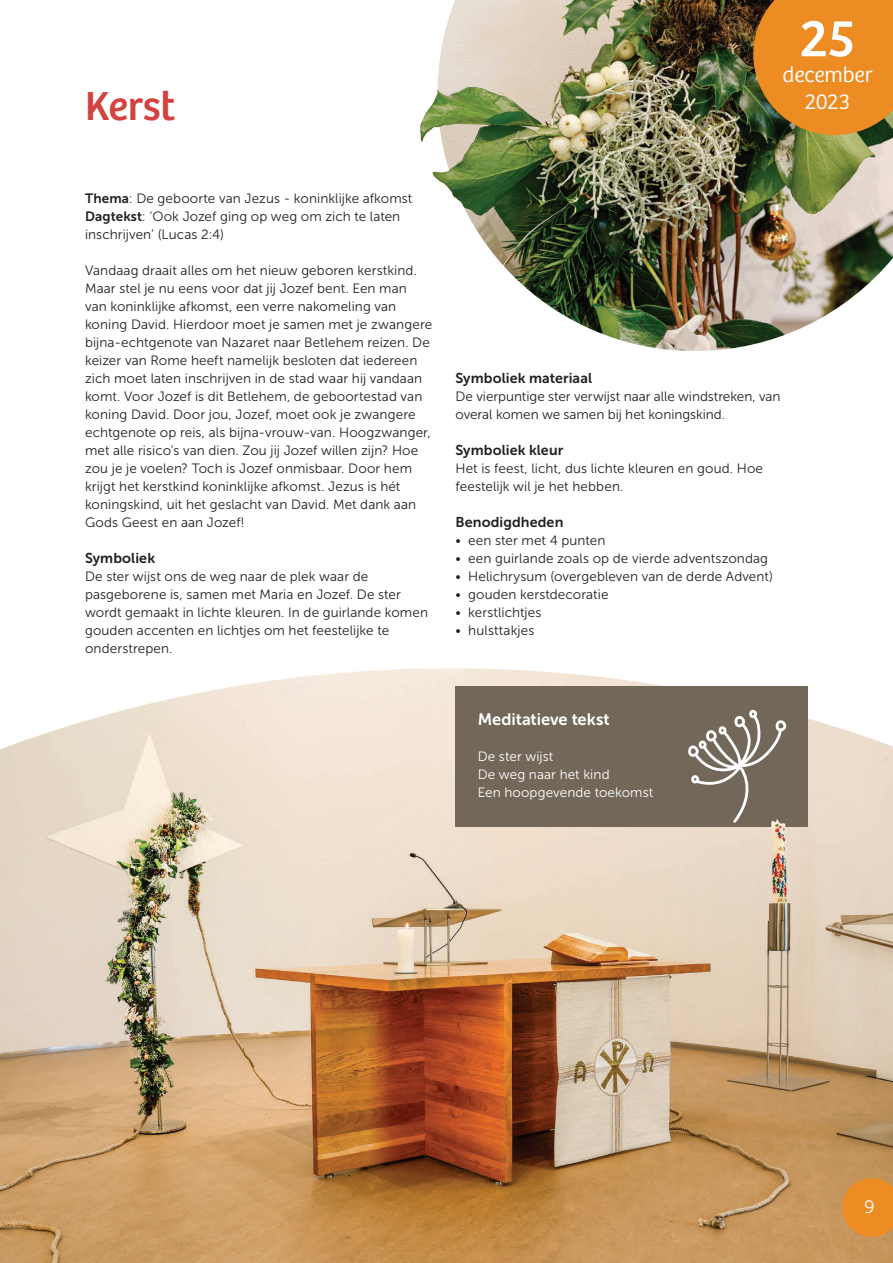
<style>
.page{position:relative;width:893px;height:1263px;background:#fff}
.page>*{position:absolute;margin:0;border:0;box-sizing:border-box;transform-origin:0 0}
.t1{font:54px "Bree";color:#fff}
.t2{font:42px "Bree";letter-spacing:-.005em;color:#d2433f}
.t3{font:300 22.35px/27px "Bree";letter-spacing:-.005em;color:#fff;text-align:center}
.t4{font:18px "Museo Sans 300";color:#fff}
.t5{font:16.5px "Museo Sans 700";color:#fff}
.t6{font:14.25px "Museo Sans 700";letter-spacing:.005em;color:#231f20}
.t7{font:13.5px/18px "Museo Sans 300";letter-spacing:.005em;color:#231f20}
.t8{font:13.5px/18px "Museo Sans 300";letter-spacing:.01em;color:#fff}
.s1{font-family:"Museo Sans 700"}
</style>
<div class="page">
<img style="left:0;top:668px;width:893px;height:595px">
<img style="left:438px;top:0;width:455px;height:351px">
<svg style="left:753px;top:0;width:140px;height:135px;background:#d48222"></svg>
<div style="left:455px;top:686px;width:353px;height:141px;background:#726759"></div>
<svg style="left:842px;top:1178px;width:51px;height:59px;background:#e48d2c"></svg>
<img style="left:420px;top:80px;width:75px;height:136px">
<img style="left:771px;top:823px;width:15px;height:11px">
<svg style="left:688px;top:709px;width:99px;height:114px"></svg>
<h2 class="t2" style="left:85px;top:82px;width:92px">Kerst</h2>
<h1 class="t1" style="left:800px;top:7px;width:57px">25</h1>
<h3 class="t3" style="left:783px;top:61px;width:91px">december<br>2023</h3>
<p class="t7" style="left:85px;top:189px;width:329px"><span class="s1">Thema</span>: De geboorte van Jezus - koninklijke afkomst<br><span class="s1">Dagtekst</span>: ‘Ook Jozef ging op weg om zich te laten inschrijven’ (Lucas 2:4)</p>
<p class="t7" style="left:85px;top:261px;width:349px">Vandaag draait alles om het nieuw geboren kerstkind.<br>Maar stel je nu eens voor dat jij Jozef bent. Een man<br>van koninklijke afkomst, een verre nakomeling van koning David. Hierdoor moet je samen met je zwangere bijna-echtgenote van Nazaret naar Betlehem reizen. De keizer van Rome heeft namelijk besloten dat iedereen zich moet laten inschrijven in de stad waar hij vandaan komt. Voor Jozef is dit Betlehem, de geboortestad van koning David. Door jou, Jozef, moet ook je zwangere echtgenote op reis, als bijna-vrouw-van. Hoogzwanger, met alle risico’s van dien. Zou jij Jozef willen zijn? Hoe zou je je voelen? Toch is Jozef onmisbaar. Door hem krijgt het kerstkind koninklijke afkomst. Jezus is hét koningskind, uit het geslacht van David. Met dank aan Gods Geest en aan Jozef!</p>
<p class="t6" style="left:85px;top:550px;width:72px">Symboliek</p>
<p class="t7" style="left:85px;top:567px;width:345px">De ster wijst ons de weg naar de plek waar de pasgeborene is, samen met Maria en Jozef. De ster wordt gemaakt in lichte kleuren. In de guirlande komen gouden accenten en lichtjes om het feestelijke te onderstrepen.</p>
<p class="t6" style="left:455px;top:370px;width:138px">Symboliek materiaal</p>
<p class="t7" style="left:455px;top:387px;width:327px">De vierpuntige ster verwijst naar alle windstreken, van overal komen we samen bij het koningskind.</p>
<p class="t6" style="left:455px;top:442px;width:109px">Symboliek kleur</p>
<p class="t7" style="left:455px;top:459px;width:309px">Het is feest, licht, dus lichte kleuren en goud. Hoe feestelijk wil je het hebben.</p>
<p class="t6" style="left:455px;top:514px;width:109px">Benodigdheden</p>
<p class="t7" style="left:455px;top:531px;width:152px">• een ster met 4 punten</p>
<p class="t7" style="left:455px;top:549px;width:314px">• een guirlande zoals op de vierde adventszondag</p>
<p class="t7" style="left:455px;top:567px;width:319px">• Helichrysum (overgebleven van de derde Advent)</p>
<p class="t7" style="left:455px;top:585px;width:155px">• gouden kerstdecoratie</p>
<p class="t7" style="left:455px;top:603px;width:87px">• kerstlichtjes</p>
<p class="t7" style="left:455px;top:621px;width:80px">• hulsttakjes</p>
<p class="t5" style="left:478px;top:710px;width:134px">Meditatieve tekst</p>
<p class="t8" style="left:478px;top:747px;width:177px">De ster wijst<br>De weg naar het kind<br>Een hoopgevende toekomst</p>
<h3 class="t4" style="left:864px;top:1197px;width:12px">9</h3>
</div>
